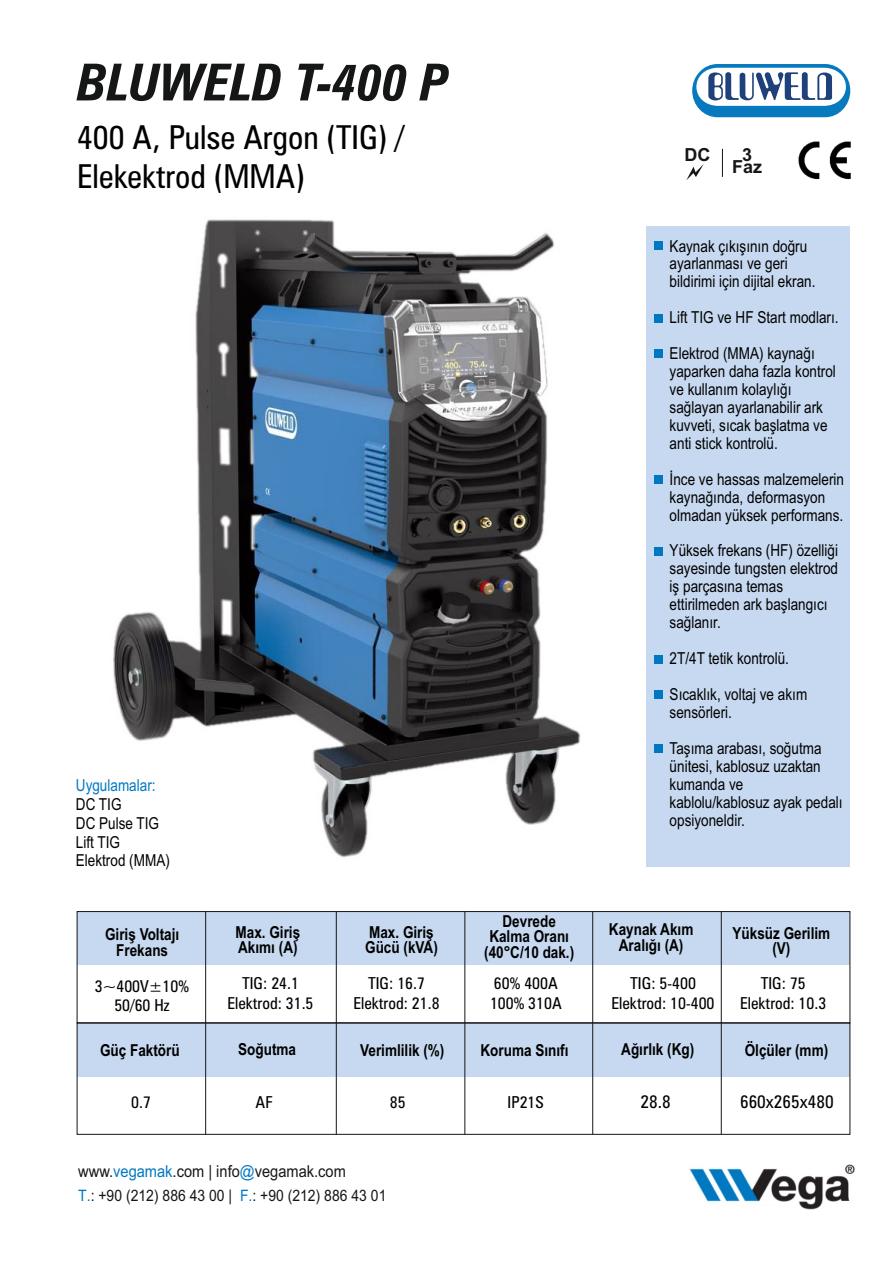
<style>
.page{position:relative;width:893px;height:1263px;background:#fff}
.page>*{position:absolute;margin:0;border:0;box-sizing:border-box;transform-origin:0 0}
.t1{font:italic 700 condensed 51px "Zurich BT";color:#151616}
.t2{font:condensed 33px/39.6px "Zurich BT";color:#000}
.t3{font:condensed 18px "Zurich BT";color:#000}
.t4{font:700 18px "Arial";color:#151616}
.t5{font:16.5px/18px "Arial Narrow";color:#000}
.t6{font:700 16.5px/15.5px "Arial Narrow";color:#000;text-align:center}
.t7{font:condensed 16.5px/19.8px "Zurich BT";color:#000;text-align:center}
.t8{font:16.5px "Arial Narrow";color:#151616;scale:1.08 1}
.t9{font:16.5px "Arial Narrow";color:#0078c1}
.t10{font:15.75px "Arial Narrow";color:#151616;scale:1.08 1}
.s1{color:#0078c1}
</style>
<div class="page">
<img style="left:113px;top:219px;width:468px;height:639px">
<svg style="left:692px;top:64px;width:158px;height:53px"></svg>
<img style="left:798px;top:141px;width:53px;height:39px">
<svg style="left:686px;top:164px;width:18px;height:16px"></svg>
<svg style="left:722px;top:149px;width:1px;height:28px"></svg>
<div style="left:646px;top:226px;width:204px;height:641px;background:#c7d9f0"></div>
<div style="left:654px;top:241px;width:8px;height:8px;background:#0078c1"></div>
<img style="left:689px;top:1164px;width:166px;height:46px">
<div style="left:77px;top:1023px;width:773px;height:53px;background:#c7d9f0"></div>
<div style="left:77px;top:911px;width:773px;height:54px;background:#c7d9f0"></div>
<div style="left:77px;top:911px;width:773px;height:112px;border:1px solid #151616"></div>
<hr style="left:205px;top:912px;width:1px;height:222px;background:#151616">
<hr style="left:336px;top:912px;width:1px;height:222px;background:#151616">
<hr style="left:465px;top:912px;width:1px;height:222px;background:#151616">
<hr style="left:592px;top:912px;width:1px;height:222px;background:#151616">
<hr style="left:721px;top:912px;width:1px;height:222px;background:#151616">
<div style="left:654px;top:314px;width:8px;height:9px;background:#0078c1"></div>
<div style="left:654px;top:349px;width:8px;height:8px;background:#0078c1"></div>
<div style="left:654px;top:476px;width:8px;height:8px;background:#0078c1"></div>
<div style="left:654px;top:547px;width:8px;height:9px;background:#0078c1"></div>
<div style="left:654px;top:655px;width:8px;height:9px;background:#0078c1"></div>
<div style="left:654px;top:690px;width:8px;height:9px;background:#0078c1"></div>
<div style="left:654px;top:745px;width:8px;height:8px;background:#0078c1"></div>
<h1 class="t1" style="left:77px;top:62px;width:373px">BLUWELD T-400 P</h1>
<h2 class="t2" style="left:77px;top:120px;width:329px">400 A, Pulse Argon (TIG) /<br>Elekektrod (MMA)</h2>
<p class="t9" style="left:76px;top:779px;width:81px">Uygulamalar:</p>
<p class="t5" style="left:76px;top:796px;width:95px;line-height:18.8px">DC TIG<br>DC Pulse TIG<br>Lift TIG<br>Elektrod (MMA)</p>
<p class="t4" style="left:684px;top:148px;width:27px">DC</p>
<p class="t4" style="left:742px;top:147px;width:12px">3</p>
<p class="t4" style="left:732px;top:160px;width:32px">Faz</p>
<p class="t5" style="left:670px;top:238px;width:147px">Kaynak çıkışının doğru ayarlanması ve geri bildirimi için dijital ekran.</p>
<p class="t5" style="left:670px;top:301px;width:170px;line-height:35.8px">Lift TIG ve HF Start modları.<br>Elektrod (MMA) kaynağı</p>
<p class="t5" style="left:670px;top:364px;width:168px">yaparken daha fazla kontrol ve kullanım kolaylığı sağlayan ayarlanabilir ark kuvveti, sıcak başlatma ve anti stick kontrolü.</p>
<p class="t5" style="left:670px;top:471px;width:176px">İnce ve hassas malzemelerin kaynağında, deformasyon olmadan yüksek performans.</p>
<p class="t5" style="left:670px;top:543px;width:170px">Yüksek frekans (HF) özelliği sayesinde tungsten elektrod iş parçasına temas ettirilmeden ark başlangıcı sağlanır.</p>
<p class="t5" style="left:670px;top:642px;width:139px;line-height:35.8px">2T/4T tetik kontrolü.<br>Sıcaklık, voltaj ve akım</p>
<p class="t5" style="left:670px;top:696px;width:153px;line-height:35.8px">sensörleri.<br>Taşıma arabası, soğutma</p>
<p class="t5" style="left:670px;top:758px;width:174px">ünitesi, kablosuz uzaktan kumanda ve kablolu/kablosuz ayak pedalı opsiyoneldir.</p>
<p class="t6" style="left:105px;top:928px;width:76px">Giriş Voltajı<br>Frekans</p>
<p class="t6" style="left:236px;top:925px;width:66px;text-align:left">Max. Giriş<br>Akımı (A)</p>
<p class="t6" style="left:365px;top:925px;width:74px;text-align:left">Max. Giriş<br>Gücü (kVA)</p>
<p class="t6" style="left:484px;top:915px;width:92px">Devrede<br>Kalma Oranı (40°C/10 dak.)</p>
<p class="t6" style="left:609px;top:923px;width:86px">Kaynak Akım<br>Aralığı (A)</p>
<p class="t6" style="left:732px;top:927px;width:99px">Yüksüz Gerilim (V)</p>
<p class="t7" style="left:95px;top:977px;width:96px">3~400V±10%<br>50/60 Hz</p>
<p class="t7" style="left:228px;top:975px;width:88px">TIG: 24.1<br>Elektrod: 31.5</p>
<p class="t7" style="left:354px;top:975px;width:88px">TIG: 16.7<br>Elektrod: 21.8</p>
<p class="t7" style="left:490px;top:975px;width:73px;text-align:left">60% 400A<br>100% 310A</p>
<p class="t7" style="left:612px;top:975px;width:105px">TIG: 5-400<br>Elektrod: 10-400</p>
<p class="t7" style="left:740px;top:975px;width:88px">TIG: 75<br>Elektrod: 10.3</p>
<p class="t6" style="left:100px;top:1044px;width:81px">Güç Faktörü</p>
<p class="t6" style="left:238px;top:1043px;width:59px">Soğutma</p>
<p class="t6" style="left:360px;top:1044px;width:86px">Verimlilik (%)</p>
<p class="t6" style="left:480px;top:1044px;width:89px">Koruma Sınıfı</p>
<p class="t6" style="left:621px;top:1043px;width:74px">Ağırlık (Kg)</p>
<p class="t6" style="left:745px;top:1044px;width:85px">Ölçüler (mm)</p>
<p class="t7" style="left:131px;top:1093px;width:21px">0.7</p>
<p class="t7" style="left:256px;top:1094px;width:19px">AF</p>
<p class="t7" style="left:390px;top:1094px;width:17px">85</p>
<p class="t7" style="left:508px;top:1094px;width:38px">IP21S</p>
<p class="t3" style="left:641px;top:1094px;width:32px">28.8</p>
<p class="t3" style="left:740px;top:1094px;width:95px">660x265x480</p>
<p class="t8" style="left:78px;top:1165px;width:249px">www.<span class="s1">vegamak</span>.com | info<span class="s1">@</span>vegamak.com</p>
<p class="t10" style="left:78px;top:1189px;width:287px"><span class="s1">T.</span>: +90 (212) 886 43 00 | <span class="s1">F.</span>: +90 (212) 886 43 01</p>
</div>
